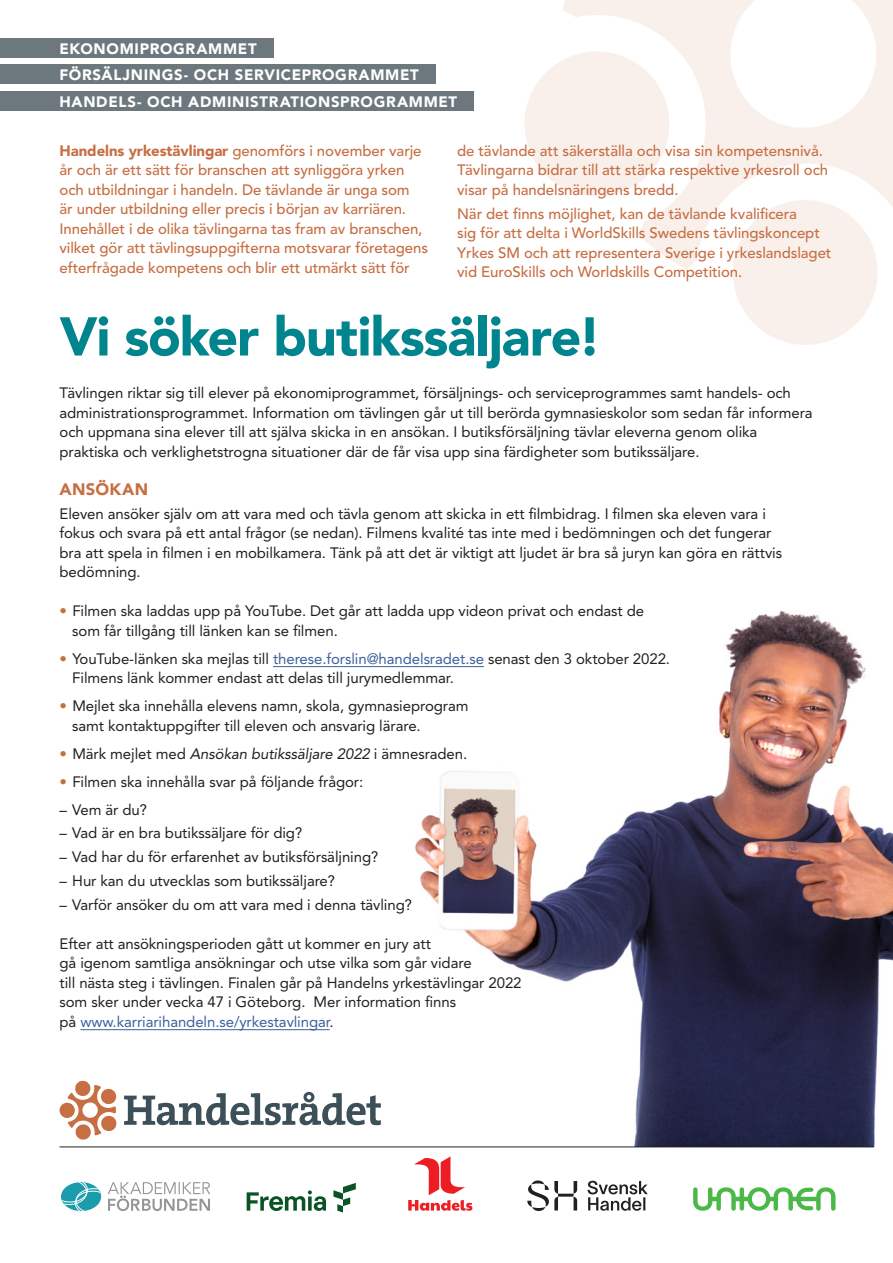
<style>
.page{position:relative;width:893px;height:1263px;background:#fff}
.page>*{position:absolute;margin:0;border:0;box-sizing:border-box;transform-origin:0 0}
.Rubrik{font:900 54px "Avenir LT Std";letter-spacing:-.02em;color:#00858e}
.Underrubrik_2{font:900 16.5px "Avenir LT Std";letter-spacing:.015em;color:#c76e43}
.Brödtext{font:15px/19.5px "Avenir LT Std";letter-spacing:-.005em;color:#231f20}
.Ingress{font:500 15px/19.5px "Avenir LT Std";letter-spacing:-.005em;color:#c76e43}
.Grå_rand{font:900 15px "Avenir LT Std";letter-spacing:.045em;color:#fff}
.s1{font-weight:900}
.s2{color:#c76e43}
.s3{color:#3c609d}
.s4{font-style:italic}
</style>
<div class="page">
<img style="left:403px;top:611px;width:490px;height:536px">
<div style="left:0;top:38px;width:273px;height:20px;background:#6c777e"></div>
<div style="left:0;top:65px;width:435px;height:19px;background:#6c777e"></div>
<div style="left:0;top:91px;width:474px;height:20px;background:#6c777e"></div>
<svg style="left:525px;top:60px;width:38px;height:128px"></svg>
<div style="left:732px;top:200px;width:146px;height:145px;background:#f9f0ec;border-radius:50%"></div>
<svg style="left:563px;top:0;width:330px;height:270px;fill:#f9f0ec"></svg>
<hr style="left:273px;top:666px;width:211px;height:1px;background:#3c609d">
<hr style="left:80px;top:1029px;width:250px;height:1px;background:#3c609d">
<svg style="left:408px;top:1156px;width:64px;height:55px"></svg>
<svg style="left:247px;top:1183px;width:109px;height:29px"></svg>
<svg style="left:61px;top:1182px;width:40px;height:29px"></svg>
<svg style="left:108px;top:1182px;width:102px;height:29px"></svg>
<svg style="left:527px;top:1180px;width:121px;height:31px"></svg>
<svg style="left:693px;top:1187px;width:142px;height:24px"></svg>
<div style="left:60px;top:1103px;width:15px;height:15px;background:#c76e43;border-radius:50%"></div>
<svg style="left:67px;top:1081px;width:50px;height:59px"></svg>
<svg style="left:124px;top:1092px;width:257px;height:33px"></svg>
<hr style="left:60px;top:1147px;width:814px;height:1px;background:#231f20">
<p class="Grå_rand" style="left:60px;top:40px;width:199px">EKONOMIPROGRAMMET</p>
<p class="Grå_rand" style="left:60px;top:66px;width:361px">FÖRSÄLJNINGS- OCH SERVICEPROGRAMMET</p>
<p class="Grå_rand" style="left:60px;top:93px;width:399px">HANDELS- OCH ADMINISTRATIONSPROGRAMMET</p>
<p class="Ingress" style="left:60px;top:141px;width:370px"><span class="s1">Handelns yrkestävlingar</span> genomförs i november varje år och är ett sätt för branschen att synliggöra yrken och utbildningar i handeln. De tävlande är unga som<br>är under utbildning eller precis i början av karriären.<br>Innehållet i de olika tävlingarna tas fram av branschen, vilket gör att tävlingsuppgifterna motsvarar företagens efterfrågade kompetens och blir ett utmärkt sätt för</p>
<p class="Ingress" style="left:457px;top:141px;width:373px">de tävlande att säkerställa och visa sin kompetensnivå.<br>Tävlingarna bidrar till att stärka respektive yrkesroll och visar på handelsnäringens bredd.</p>
<p class="Ingress" style="left:457px;top:204px;width:376px">När det finns möjlighet, kan de tävlande kvalificera<br>sig för att delta i WorldSkills Swedens tävlingskoncept Yrkes SM och att representera Sverige i yrkeslandslaget vid EuroSkills och Worldskills Competition.</p>
<p class="Rubrik" style="left:60px;top:304px;width:544px">Vi söker butikssäljare!</p>
<p class="Brödtext" style="left:60px;top:383px;width:755px">Tävlingen riktar sig till elever på ekonomiprogrammet, försäljnings- och serviceprogrammes samt handels- och administrationsprogrammet. Information om tävlingen går ut till berörda gymnasieskolor som sedan får informera och uppmana sina elever till att själva skicka in en ansökan. I butiksförsäljning tävlar eleverna genom olika praktiska och verklighetstrogna situationer där de får visa upp sina färdigheter som butikssäljare.</p>
<p class="Underrubrik_2" style="left:60px;top:479px;width:90px">ANSÖKAN</p>
<p class="Brödtext" style="left:60px;top:504px;width:724px">Eleven ansöker själv om att vara med och tävla genom att skicka in ett filmbidrag. I filmen ska eleven vara i fokus och svara på ett antal frågor (se nedan). Filmens kvalité tas inte med i bedömningen och det fungerar bra att spela in filmen i en mobilkamera. Tänk på att det är viktigt att ljudet är bra så juryn kan göra en rättvis bedömning.</p>
<p class="Brödtext" style="left:72px;top:601px;width:573px;text-indent:-13px"><span class="s2">•</span> Filmen ska laddas upp på YouTube. Det går att ladda upp videon privat och endast de som får tillgång till länken kan se filmen.</p>
<p class="Brödtext" style="left:72px;top:649px;width:599px;text-indent:-13px"><span class="s2">•</span> YouTube-länken ska mejlas till <span class="s3">therese.forslin@handelsradet.se</span> senast den 3 oktober 2022.<br>Filmens länk kommer endast att delas till jurymedlemmar.</p>
<p class="Brödtext" style="left:72px;top:696px;width:398px;text-indent:-13px"><span class="s2">•</span> Mejlet ska innehålla elevens namn, skola, gymnasieprogram samt kontaktuppgifter till eleven och ansvarig lärare.</p>
<p class="Brödtext" style="left:60px;top:744px;width:409px"><span class="s2">•</span> Märk mejlet med <span class="s4">Ansökan butikssäljare 2022</span> i ämnesraden.</p>
<p class="Brödtext" style="left:60px;top:772px;width:305px"><span class="s2">•</span> Filmen ska innehålla svar på följande frågor:</p>
<p class="Brödtext" style="left:60px;top:800px;width:89px">– Vem är du?</p>
<p class="Brödtext" style="left:60px;top:823px;width:244px">– Vad är en bra butikssäljare för dig?</p>
<p class="Brödtext" style="left:60px;top:847px;width:320px">– Vad har du för erfarenhet av butiksförsäljning?</p>
<p class="Brödtext" style="left:60px;top:871px;width:277px">– Hur kan du utvecklas som butikssäljare?</p>
<p class="Brödtext" style="left:60px;top:895px;width:354px">– Varför ansöker du om att vara med i denna tävling?</p>
<p class="Brödtext" style="left:60px;top:934px;width:464px">Efter att ansökningsperioden gått ut kommer en jury att<br>gå igenom samtliga ansökningar och utse vilka som går vidare<br>till nästa steg i tävlingen. Finalen går på Handelns yrkestävlingar 2022 som sker under vecka 47 i Göteborg. Mer information finns<br>på <span class="s3">www.karriarihandeln.se/yrkestavlingar</span>.</p>
</div>
